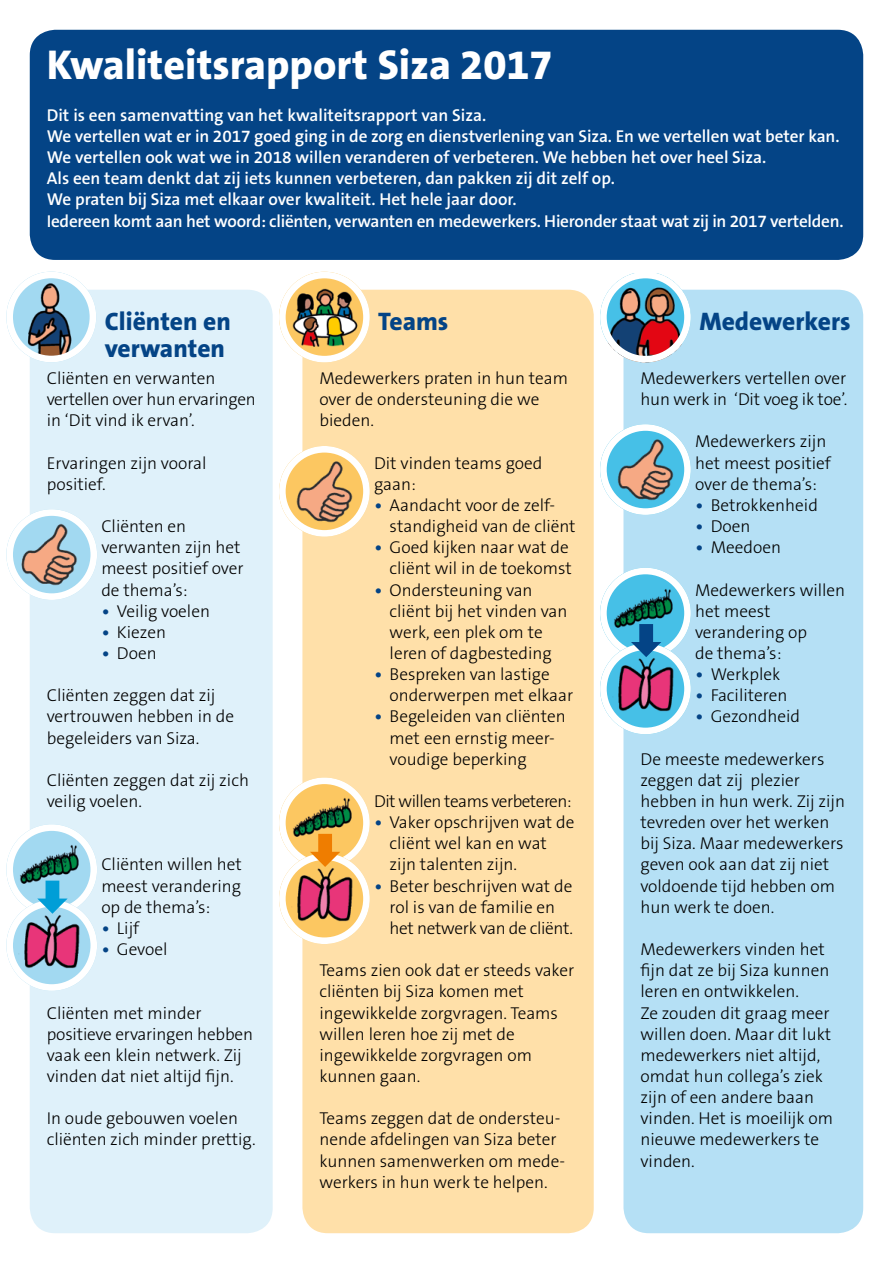
<style>
.page{position:relative;width:893px;height:1263px;background:#fff}
.page>*{position:absolute;margin:0;border:0;box-sizing:border-box;transform-origin:0 0}
.t1{font:800 42px "The Sans B8";color:#fff}
.t2{font:800 25.5px/27px "The Sans B8";color:#044486}
.t3{font:300 17.25px/21.1px "The Sans B3";color:#000}
.t4{font:600 17.25px/21.1px "The Sans B6";letter-spacing:-.005em;color:#fff}
.t5{font:300 17.25px "The Sans B3";letter-spacing:-.03em;color:#000}
.s1{font-family:"The Sans B7";font-weight:700;color:#044486}
</style>
<div class="page">
<div style="left:30px;top:30px;width:833px;height:230px;background:#044486;border-radius:26px"></div>
<div style="left:30px;top:290px;width:243px;height:943px;background:#dff1fa;border-radius:26px"></div>
<div style="left:302px;top:290px;width:292px;height:943px;background:#ffe0a9;border-radius:26px"></div>
<div style="left:623px;top:290px;width:240px;height:943px;background:#b5e0f5;border-radius:26px"></div>
<img style="left:6px;top:272px;width:90px;height:90px;border-radius:45px">
<div style="left:6px;top:272px;width:90px;height:90px;border:7px solid #fff;border-radius:50%"></div>
<img style="left:6px;top:509px;width:91px;height:91px;border-radius:45px">
<div style="left:6px;top:509px;width:91px;height:91px;border:7px solid #fff;border-radius:50%"></div>
<img style="left:6px;top:824px;width:91px;height:91px;border-radius:45px">
<div style="left:6px;top:824px;width:91px;height:91px;border:7px solid #fff;border-radius:50%"></div>
<img style="left:279px;top:272px;width:91px;height:90px;border-radius:45px">
<div style="left:279px;top:272px;width:91px;height:90px;border:7px solid #fff;border-radius:50%"></div>
<img style="left:279px;top:446px;width:91px;height:91px;border-radius:45px">
<div style="left:279px;top:446px;width:91px;height:91px;border:7px solid #fff;border-radius:50%"></div>
<img style="left:600px;top:273px;width:91px;height:89px">
<div style="left:600px;top:272px;width:91px;height:90px;border:7px solid #fff;border-radius:50%"></div>
<img style="left:600px;top:424px;width:91px;height:91px;border-radius:45px">
<div style="left:600px;top:424px;width:91px;height:91px;border:7px solid #fff;border-radius:50%"></div>
<img style="left:6px;top:900px;width:91px;height:91px;border-radius:45px">
<div style="left:6px;top:900px;width:91px;height:91px;border:7px solid #fff;border-radius:50%"></div>
<svg style="left:37px;top:881px;width:31px;height:33px"></svg>
<img style="left:279px;top:777px;width:91px;height:91px;border-radius:45px">
<div style="left:279px;top:777px;width:91px;height:91px;border:7px solid #fff;border-radius:50%"></div>
<img style="left:279px;top:853px;width:91px;height:91px;border-radius:45px">
<div style="left:279px;top:853px;width:91px;height:91px;border:7px solid #fff;border-radius:50%"></div>
<svg style="left:310px;top:834px;width:30px;height:33px"></svg>
<img style="left:600px;top:568px;width:91px;height:90px;border-radius:45px">
<div style="left:600px;top:568px;width:91px;height:90px;border:7px solid #fff;border-radius:50%"></div>
<img style="left:600px;top:643px;width:91px;height:91px;border-radius:45px">
<div style="left:600px;top:643px;width:91px;height:91px;border:7px solid #fff;border-radius:50%"></div>
<svg style="left:631px;top:624px;width:30px;height:33px"></svg>
<h1 class="t1" style="left:47px;top:42px;width:507px">Kwaliteitsrapport Siza 2017</h1>
<p class="t4" style="left:47px;top:105px;width:798px">Dit is een samenvatting van het kwaliteitsrapport van Siza.<br>We vertellen wat er in 2017 goed ging in de zorg en dienstverlening van Siza. En we vertellen wat beter kan.<br>We vertellen ook wat we in 2018 willen veranderen of verbeteren. We hebben het over heel Siza.<br>Als een team denkt dat zij iets kunnen verbeteren, dan pakken zij dit zelf op.<br>We praten bij Siza met elkaar over kwaliteit. Het hele jaar door.<br>Iedereen komt aan het woord: cliënten, verwanten en medewerkers. Hieronder staat wat zij in 2017 vertelden.</p>
<h2 class="t2" style="left:105px;top:308px;width:128px">Cliënten en verwanten</h2>
<p class="t3" style="left:47px;top:368px;width:210px">Cliënten en verwanten vertellen over hun ervaringen in ‘Dit vind ik ervan’.</p>
<p class="t3" style="left:47px;top:453px;width:161px">Ervaringen zijn vooral positief.</p>
<p class="t3" style="left:101px;top:516px;width:144px">Cliënten en verwanten zijn het meest positief over de thema’s:</p>
<p class="t3" style="left:102px;top:601px;width:109px"><span class="s1">•</span> Veilig voelen</p>
<p class="t3" style="left:102px;top:622px;width:65px"><span class="s1">•</span> Kiezen</p>
<p class="t3" style="left:102px;top:643px;width:56px"><span class="s1">•</span> Doen</p>
<p class="t3" style="left:47px;top:685px;width:189px">Cliënten zeggen dat zij vertrouwen hebben in de begeleiders van Siza.</p>
<p class="t3" style="left:47px;top:770px;width:204px">Cliënten zeggen dat zij zich veilig voelen.</p>
<p class="t3" style="left:101px;top:854px;width:142px;text-align:justify">Cliënten willen het meest verandering op de thema’s:</p>
<p class="t3" style="left:102px;top:918px;width:39px"><span class="s1">•</span> Lijf</p>
<p class="t3" style="left:102px;top:939px;width:67px"><span class="s1">•</span> Gevoel</p>
<p class="t3" style="left:47px;top:1003px;width:208px">Cliënten met minder positieve ervaringen hebben vaak een klein netwerk. Zij vinden dat niet altijd fijn.</p>
<p class="t3" style="left:47px;top:1108px;width:210px">In oude gebouwen voelen cliënten zich minder prettig.</p>
<h2 class="t2" style="left:378px;top:308px;width:72px">Teams</h2>
<p class="t3" style="left:319px;top:368px;width:250px">Medewerkers praten in hun team over de ondersteuning die we bieden.</p>
<p class="t3" style="left:374px;top:453px;width:170px">Dit vinden teams goed gaan:</p>
<p class="t3" style="left:390px;top:495px;width:188px;text-indent:-15px"><span class="s1">•</span> Aandacht voor de zelf&shy;standigheid van de cliënt</p>
<p class="t3" style="left:375px;top:537px;width:199px;text-align:right"><span class="s1">•</span> Goed kijken naar wat de cliënt wil in de toekomst</p>
<p class="t3" style="left:390px;top:580px;width:179px;text-indent:-15px"><span class="s1">•</span> Ondersteuning van cliënt bij het vinden van werk, een plek om te leren of dagbesteding</p>
<p class="t3" style="left:390px;top:664px;width:185px;text-indent:-15px"><span class="s1">•</span> Bespreken van lastige onderwerpen met elkaar</p>
<p class="t3" style="left:390px;top:706px;width:178px;text-indent:-15px"><span class="s1">•</span> Begeleiden van cliënten met een ernstig meer&shy;voudige beperking</p>
<p class="t5" style="left:374px;top:792px;width:199px">Dit willen teams verbeteren:</p>
<p class="t3" style="left:390px;top:812px;width:186px;text-indent:-15px"><span class="s1">•</span> Vaker opschrijven wat de cliënt wel kan en wat zijn talenten zijn.</p>
<p class="t3" style="left:390px;top:876px;width:185px;text-indent:-15px"><span class="s1">•</span> Beter beschrijven wat de rol is van de familie en het netwerk van de cliënt.</p>
<p class="t3" style="left:319px;top:960px;width:256px">Teams zien ook dat er steeds vaker cliënten bij Siza komen met ingewikkelde zorgvragen. Teams willen leren hoe zij met de ingewikkelde zorgvragen om kunnen gaan.</p>
<p class="t3" style="left:319px;top:1108px;width:245px">Teams zeggen dat de ondersteu&shy;nende afdelingen van Siza beter kunnen samenwerken om mede&shy;werkers in hun werk te helpen.</p>
<h2 class="t2" style="left:699px;top:308px;width:153px">Medewerkers</h2>
<p class="t3" style="left:640px;top:368px;width:208px">Medewerkers vertellen over hun werk in ‘Dit voeg ik toe’.</p>
<p class="t3" style="left:695px;top:432px;width:137px">Medewerkers zijn het meest positief over de thema’s:</p>
<p class="t3" style="left:696px;top:495px;width:124px"><span class="s1">•</span> Betrokkenheid</p>
<p class="t3" style="left:696px;top:516px;width:56px"><span class="s1">•</span> Doen</p>
<p class="t3" style="left:696px;top:537px;width:87px"><span class="s1">•</span> Meedoen</p>
<p class="t3" style="left:695px;top:580px;width:152px">Medewerkers willen het meest verandering op<br>de thema’s:</p>
<p class="t3" style="left:696px;top:664px;width:86px"><span class="s1">•</span> Werkplek</p>
<p class="t3" style="left:696px;top:685px;width:93px"><span class="s1">•</span> Faciliteren</p>
<p class="t3" style="left:696px;top:706px;width:106px"><span class="s1">•</span> Gezondheid</p>
<p class="t3" style="left:640px;top:749px;width:206px">De meeste medewerkers zeggen dat zij plezier hebben in hun werk. Zij zijn tevreden over het werken bij Siza. Maar medewerkers geven ook aan dat zij niet voldoende tijd hebben om hun werk te doen.</p>
<p class="t3" style="left:640px;top:939px;width:194px">Medewerkers vinden het fijn dat ze bij Siza kunnen leren en ontwikkelen.<br>Ze zouden dit graag meer willen doen. Maar dit lukt medewerkers niet altijd, omdat hun collega’s ziek zijn of een andere baan vinden. Het is moeilijk om nieuwe medewerkers te vinden.</p>
</div>
